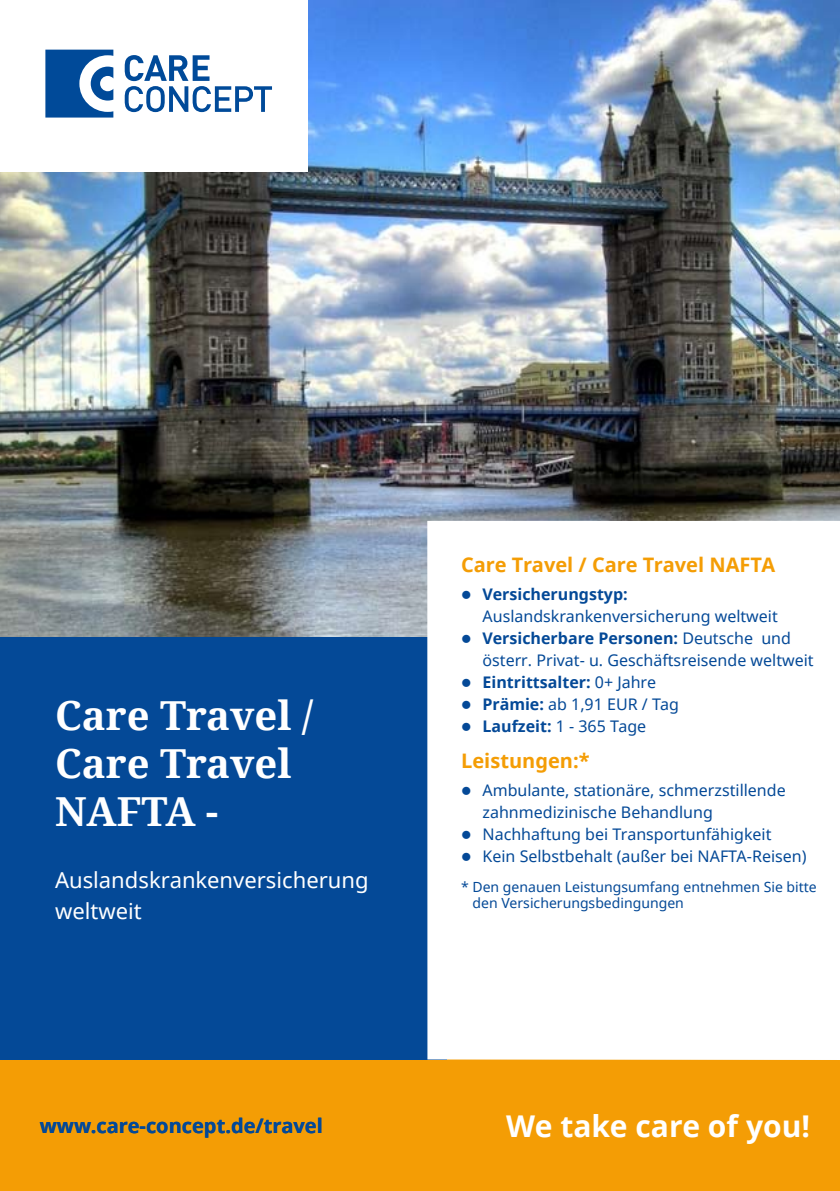
<style>
.page{position:relative;width:840px;height:1191px;background:#fff}
.page>*{position:absolute;margin:0;border:0;box-sizing:border-box;transform-origin:0 0}
.t1{font:700 40px/48px "Noto Serif";color:#fff}
.t2{font:700 30px "Noto Sans";color:#fff}
.t3{font:22px/30px "Noto Sans";color:#fff}
.t4{font:700 20px "Noto Sans";color:#f49d05}
.t5{font:700 20px "Noto Sans";color:#044997}
.t6{font:16px/22px "Noto Sans";color:#044997}
.t7{font:700 16px "Noto Sans";color:#044997}
.t8{font:14px/16px "Noto Sans";color:#044997}
.s1{font-weight:700}
.s2{font-weight:400}
</style>
<div class="page">
<img style="left:0;top:0;width:839px;height:637px">
<div style="left:0;top:0;width:308px;height:171px;background:#fff"></div>
<svg style="left:45px;top:50px;width:227px;height:68px"></svg>
<div style="left:0;top:1056px;width:839px;height:135px;background:#f49d05"></div>
<div style="left:0;top:637px;width:446px;height:422px;background:#044997"></div>
<div style="left:427px;top:521px;width:412px;height:539px;background:#fff"></div>
<svg style="left:452px;top:498px;width:332px;height:23px;background:#595e60"></svg>
<h1 class="t1" style="left:55px;top:690px;width:260px">Care Travel /<br>Care Travel<br>NAFTA -</h1>
<h3 class="t3" style="left:55px;top:865px;width:315px">Auslandskrankenversicherung weltweit</h3>
<p class="t5" style="left:40px;top:1111px;width:284px">www.care-concept.de/travel</p>
<p class="t4" style="left:461px;top:550px;width:315px">Care Travel / Care Travel NAFTA</p>
<p class="t6" style="left:482px;top:583px;width:296px;text-indent:-21px">● <span class="s1">Versicherungstyp:<br></span>Auslandskrankenversicherung weltweit</p>
<p class="t6" style="left:482px;top:627px;width:332px;text-indent:-21px">● <span class="s1">Versicherbare Personen:</span> Deutsche und österr. Privat- u. Geschäftsreisende weltweit</p>
<p class="t7" style="left:461px;top:671px;width:196px">● Eintrittsalter: <span class="s2">0+ Jahre</span></p>
<p class="t6" style="left:461px;top:693px;width:219px">● <span class="s1">Prämie:</span> ab 1,91 EUR / Tag</p>
<p class="t7" style="left:461px;top:715px;width:186px">● Laufzeit: <span class="s2">1 - 365 Tage</span></p>
<p class="t4" style="left:461px;top:746px;width:130px">Leistungen:*</p>
<p class="t6" style="left:482px;top:779px;width:304px;text-indent:-21px">● Ambulante, stationäre, schmerzstillende zahnmedizinische Behandlung</p>
<p class="t6" style="left:461px;top:823px;width:311px">● Nachhaftung bei Transportunfähigkeit</p>
<p class="t6" style="left:461px;top:845px;width:347px">● Kein Selbstbehalt (außer bei NAFTA-Reisen)</p>
<p class="t8" style="left:472px;top:878px;width:345px;text-indent:-11px">* Den genauen Leistungsumfang entnehmen Sie bitte den Versicherungsbedingungen</p>
<h2 class="t2" style="left:506px;top:1104px;width:305px">We take care of you!</h2>
</div>
